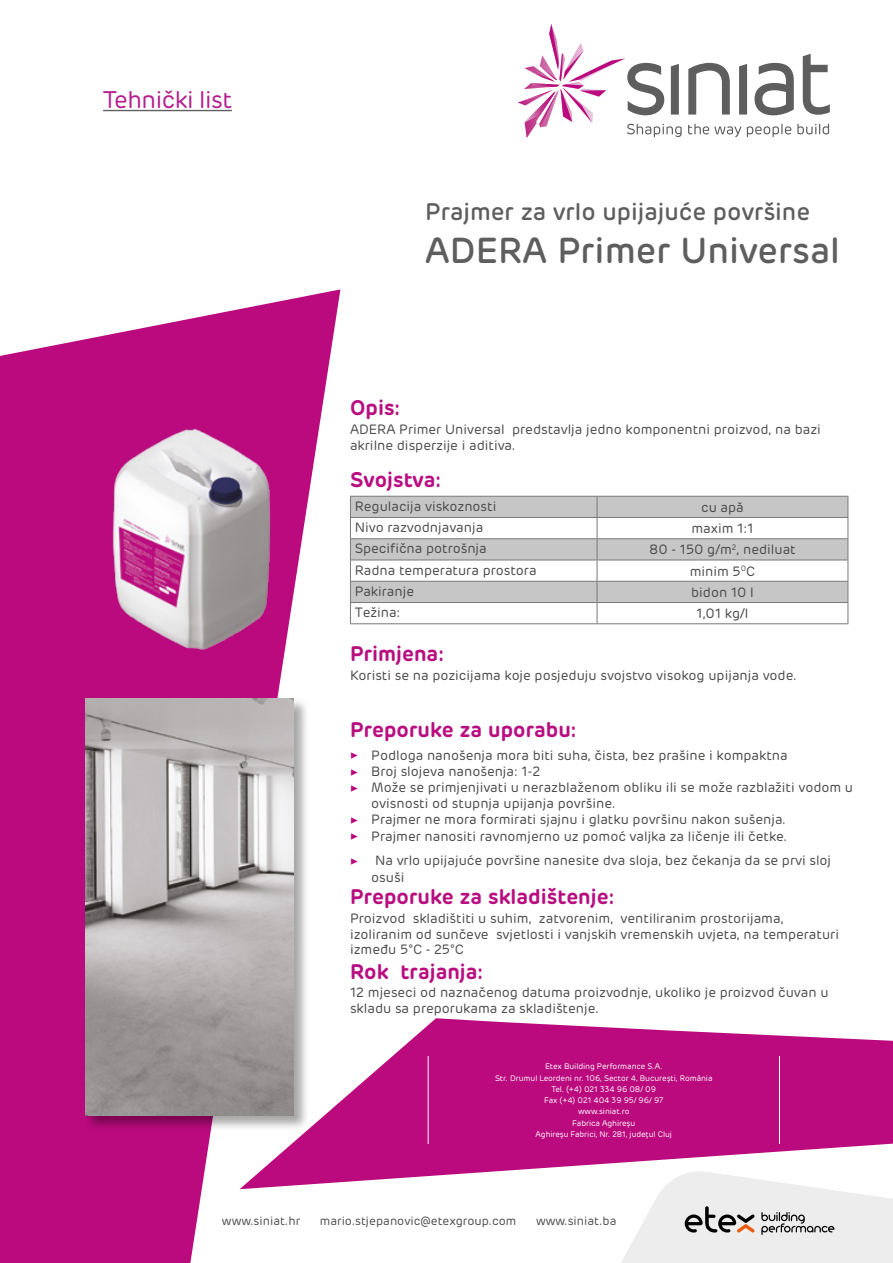
<style>
.page{position:relative;width:893px;height:1263px;background:#fff}
.page>*{position:absolute;margin:0;border:0;box-sizing:border-box;transform-origin:0 0}
.Heading_1{font:500 36px "Rubrik";color:#5f5e5e}
.Heading_1-2{font:500 24px "Rubrik";color:#5f5e5e}
.t1{font:24px "Rubrik";letter-spacing:-.02em;color:#b41e8e}
.Heading_3{font:600 21px "Rubrik";color:#b80e80}
.t2{font:13.5px/15.8px "Rubrik";color:#4a4a49}
.t3{font:12px "Rubrik";color:#4d4d4f}
.t4{font:8.1px "Rubrik";letter-spacing:-.01em;color:#fff}
.s1{font-family:"Minion Pro";color:#ba0a7e}
</style>
<div class="page">
<svg style="left:621px;top:1189px;width:272px;height:74px;background:#e4e4e3"></svg>
<svg style="left:0;top:289px;width:340px;height:974px;fill:#ba0a7e"></svg>
<svg style="left:518px;top:24px;width:312px;height:114px"></svg>
<div style="left:84px;top:698px;width:225px;height:433px;background:#000;opacity:.35"></div>
<img style="left:85px;top:698px;width:208px;height:417px">
<svg style="left:351px;top:497px;width:497px;height:105px;fill:#c6c6c6"></svg>
<hr style="left:350px;top:496px;width:247px;height:1px;background:#797979">
<hr style="left:597px;top:496px;width:251px;height:1px;background:#797979">
<hr style="left:350px;top:517px;width:247px;height:1px;background:#797979">
<hr style="left:350px;top:538px;width:247px;height:1px;background:#797979">
<hr style="left:597px;top:517px;width:251px;height:1px;background:#797979">
<hr style="left:597px;top:538px;width:251px;height:1px;background:#797979">
<hr style="left:350px;top:560px;width:247px;height:1px;background:#797979">
<hr style="left:597px;top:560px;width:251px;height:1px;background:#797979">
<hr style="left:350px;top:581px;width:247px;height:1px;background:#797979">
<hr style="left:597px;top:581px;width:251px;height:1px;background:#797979">
<hr style="left:350px;top:602px;width:247px;height:1px;background:#797979">
<svg style="left:350px;top:497px;width:1px;height:126px"></svg>
<hr style="left:350px;top:623px;width:247px;height:1px;background:#797979">
<hr style="left:597px;top:602px;width:251px;height:1px;background:#797979">
<svg style="left:597px;top:497px;width:1px;height:126px"></svg>
<svg style="left:848px;top:497px;width:1px;height:126px"></svg>
<hr style="left:597px;top:623px;width:251px;height:1px;background:#797979">
<img style="left:85px;top:416px;width:196px;height:241px">
<svg style="left:240px;top:1018px;width:653px;height:171px;fill:#ba0a7e"></svg>
<hr style="left:428px;top:1056px;width:1px;height:88px;background:#fff">
<hr style="left:779px;top:1056px;width:1px;height:88px;background:#fff">
<hr style="left:103px;top:110px;width:129px;height:1px;background:#5f6062">
<h2 class="t1" style="left:103px;top:84px;width:131px">Tehnički list</h2>
<h1 class="Heading_1-2" style="left:425px;top:197px;width:386px">Prajmer za vrlo upijajuće površine</h1>
<h1 class="Heading_1" style="left:425px;top:227px;width:416px">ADERA Primer Universal</h1>
<p class="Heading_3" style="left:350px;top:395px;width:52px">Opis:</p>
<p class="t2" style="left:350px;top:422px;width:472px">ADERA Primer Universal predstavlja jedno komponentni proizvod, na bazi akrilne disperzije i aditiva.</p>
<h3 class="Heading_3" style="left:350px;top:466px;width:93px">Svojstva:</h3>
<p class="t2" style="left:355px;top:498px;width:143px">Regulacija viskoznosti</p>
<p class="t2" style="left:701px;top:499px;width:44px">cu apă</p>
<p class="t2" style="left:355px;top:520px;width:130px">Nivo razvodnjavanja</p>
<p class="t2" style="left:691px;top:520px;width:64px">maxim 1:1</p>
<p class="t2" style="left:355px;top:541px;width:134px">Specifična potrošnja</p>
<p class="t2" style="left:649px;top:542px;width:148px">80 - 150 g/m<sup>2</sup>, nediluat</p>
<p class="t2" style="left:355px;top:562px;width:183px">Radna temperatura prostora</p>
<p class="t2" style="left:690px;top:563px;width:67px">minim 5<sup>0</sup>C</p>
<p class="t2" style="left:355px;top:583px;width:61px">Pakiranje</p>
<p class="t2" style="left:691px;top:584px;width:64px">bidon 10 l</p>
<p class="t2" style="left:355px;top:605px;width:47px">Težina:</p>
<p class="t2" style="left:696px;top:606px;width:54px">1,01 kg/l</p>
<p class="Heading_3" style="left:350px;top:640px;width:95px">Primjena:</p>
<p class="t2" style="left:350px;top:668px;width:448px">Koristi se na pozicijama koje posjeduju svojstvo visokog upijanja vode.</p>
<h3 class="Heading_3" style="left:350px;top:716px;width:228px">Preporuke za uporabu:</h3>
<p class="t2" style="left:350px;top:747px;width:439px"><span class="s1">▶</span> Podloga nanošenja mora biti suha, čista, bez prašine i kompaktna</p>
<p class="t2" style="left:350px;top:763px;width:192px"><span class="s1">▶</span> Broj slojeva nanošenja: 1-2</p>
<p class="t2" style="left:371px;top:779px;width:483px;line-height:16.2px;text-indent:-21px"><span class="s1">▶</span> Može se primjenjivati u nerazblaženom obliku ili se može razblažiti vodom u ovisnosti od stupnja upijanja površine.</p>
<p class="t2" style="left:350px;top:812px;width:438px"><span class="s1">▶</span> Prajmer ne mora formirati sjajnu i glatku površinu nakon sušenja.</p>
<p class="t2" style="left:350px;top:828px;width:439px"><span class="s1">▶</span> Prajmer nanositi ravnomjerno uz pomoć valjka za ličenje ili četke.</p>
<p class="t2" style="left:371px;top:853px;width:461px;line-height:16.2px;text-indent:-21px"><span class="s1">▶</span> Na vrlo upijajuće površine nanesite dva sloja, bez čekanja da se prvi sloj osuši</p>
<p class="Heading_3" style="left:350px;top:883px;width:266px">Preporuke za skladištenje:</p>
<p class="t2" style="left:350px;top:910px;width:490px">Proizvod skladištiti u suhim, zatvorenim, ventiliranim prostorijama, izoliranim od sunčeve svjetlosti i vanjskih vremenskih uvjeta, na temperaturi između 5°C - 25°C</p>
<p class="Heading_3" style="left:350px;top:958px;width:135px">Rok trajanja:</p>
<p class="t2" style="left:350px;top:985px;width:480px">12 mjeseci od naznačenog datuma proizvodnje, ukoliko je proizvod čuvan u skladu sa preporukama za skladištenje.</p>
<p class="t4" style="left:545px;top:1061px;width:119px">Etex Building Performance S.A.</p>
<p class="t4" style="left:495px;top:1072px;width:219px">Str. Drumul Leordeni nr. 106, Sector 4, București, România</p>
<p class="t4" style="left:551px;top:1084px;width:106px">Tel. (+4) 021 334 96 08/ 09</p>
<p class="t4" style="left:544px;top:1095px;width:121px">Fax (+4) 021 404 39 95/ 96/ 97</p>
<p class="t4" style="left:578px;top:1106px;width:53px">www.siniat.ro</p>
<p class="t4" style="left:572px;top:1117px;width:65px">Fabrica Aghireșu</p>
<p class="t4" style="left:536px;top:1129px;width:138px">Aghireșu Fabrici, Nr. 281, judeţul Cluj</p>
<p class="t3" style="left:222px;top:1213px;width:80px">www.siniat.hr</p>
<p class="t3" style="left:320px;top:1213px;width:198px">mario.stjepanovic@etexgroup.com</p>
<p class="t3" style="left:536px;top:1213px;width:82px">www.siniat.ba</p>
</div>
